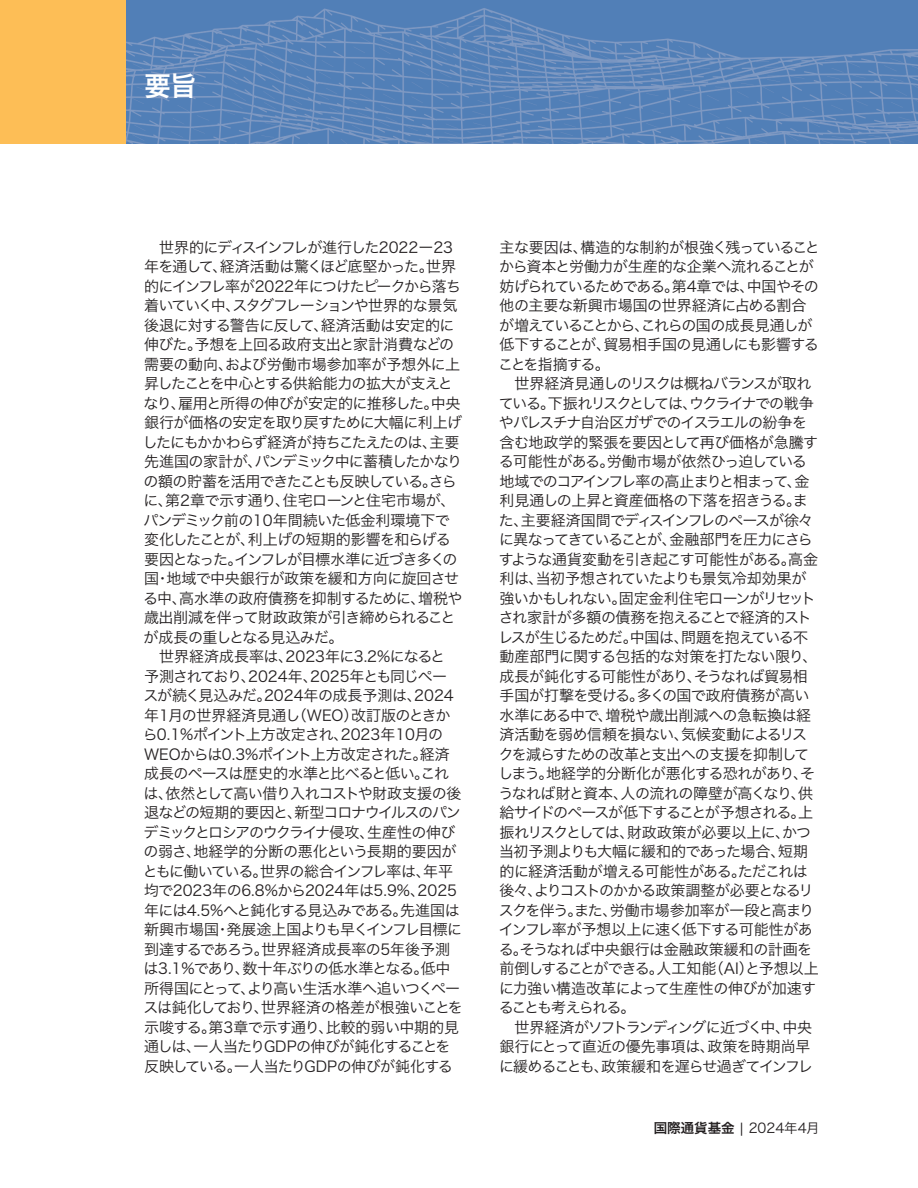
<style>
.page{position:relative;width:918px;height:1188px;background:#fff}
.page>*{position:absolute;margin:0;border:0;box-sizing:border-box;transform-origin:0 0}
.t1{font:27px "Hira Kaku Pro N W6";color:#fff}
.t2{font:15px/19.5px "Hira Kaku Pro N W3";letter-spacing:-.04em;color:#231f20}
.t3{font:13.5px "Hira Kaku Pro N W3";color:#231f20}
.s1{font-family:"Hira Kaku Pro N W6"}
</style>
<div class="page">
<img style="left:126px;top:0;width:792px;height:144px">
<div style="left:0;top:0;width:126px;height:144px;background:#fdbe56"></div>
<h1 class="t1" style="left:144px;top:61px;width:54px">要旨</h1>
<p class="t2" style="left:143px;top:237px;width:321px;text-indent:16px">世界的にディスインフレが進行した2022ー23年を通して、経済活動は驚くほど底堅かった。世界的にインフレ率が2022年につけたピークから落ち着いていく中、スタグフレーションや世界的な景気後退に対する警告に反して、経済活動は安定的に伸びた。予想を上回る政府支出と家計消費などの需要の動向、および労働市場参加率が予想外に上昇したことを中心とする供給能力の拡大が支えとなり、雇用と所得の伸びが安定的に推移した。中央銀行が価格の安定を取り戻すために大幅に利上げしたにもかかわらず経済が持ちこたえたのは、主要先進国の家計が、パンデミック中に蓄積したかなりの額の貯蓄を活用できたことも反映している。さらに、第2章で示す通り、住宅ローンと住宅市場が、パンデミック前の10年間続いた低金利環境下で変化したことが、利上げの短期的影響を和らげる要因となった。インフレが目標水準に近づき多くの国・地域で中央銀行が政策を緩和方向に旋回させる中、高水準の政府債務を抑制するために、増税や歳出削減を伴って財政政策が引き締められることが成長の重しとなる見込みだ。</p>
<p class="t2" style="left:143px;top:646px;width:322px;text-indent:16px">世界経済成長率は、2023年に3.2%になると予測されており、2024年、2025年とも同じペースが続く見込みだ。2024年の成長予測は、2024年1月の世界経済見通し（WEO）改訂版のときから0.1%ポイント上方改定され、2023年10月の<br>WEOからは0.3%ポイント上方改定された。経済成長のペースは歴史的水準と比べると低い。これは、依然として高い借り入れコストや財政支援の後退などの短期的要因と、新型コロナウイルスのパンデミックとロシアのウクライナ侵攻、生産性の伸びの弱さ、地経学的分断の悪化という長期的要因がともに働いている。世界の総合インフレ率は、年平均で2023年の6.8%から2024年は5.9%、2025年には4.5%へと鈍化する見込みである。先進国は新興市場国・発展途上国よりも早くインフレ目標に到達するであろう。世界経済成長率の5年後予測は3.1%であり、数十年ぶりの低水準となる。低中所得国にとって、より高い生活水準へ追いつくペースは鈍化しており、世界経済の格差が根強いことを示唆する。第3章で示す通り、比較的弱い中期的見通しは、一人当たりGDPの伸びが鈍化することを反映している。一人当たりGDPの伸びが鈍化する</p>
<p class="t2" style="left:498px;top:237px;width:323px">主な要因は、構造的な制約が根強く残っていることから資本と労働力が生産的な企業へ流れることが妨げられているためである。第4章では、中国やその他の主要な新興市場国の世界経済に占める割合が増えていることから、これらの国の成長見通しが低下することが、貿易相手国の見通しにも影響することを指摘する。</p>
<p class="t2" style="left:498px;top:373px;width:322px;text-indent:16px">世界経済見通しのリスクは概ねバランスが取れている。下振れリスクとしては、ウクライナでの戦争やパレスチナ自治区ガザでのイスラエルの紛争を含む地政学的緊張を要因として再び価格が急騰する可能性がある。労働市場が依然ひっ迫している地域でのコアインフレ率の高止まりと相まって、金利見通しの上昇と資産価格の下落を招きうる。また、主要経済国間でディスインフレのペースが徐々に異なってきていることが、金融部門を圧力にさらすような通貨変動を引き起こす可能性がある。高金利は、当初予想されていたよりも景気冷却効果が強いかもしれない。固定金利住宅ローンがリセットされ家計が多額の債務を抱えることで経済的ストレスが生じるためだ。中国は、問題を抱えている不動産部門に関する包括的な対策を打たない限り、成長が鈍化する可能性があり、そうなれば貿易相手国が打撃を受ける。多くの国で政府債務が高い水準にある中で、増税や歳出削減への急転換は経済活動を弱め信頼を損ない、気候変動によるリスクを減らすための改革と支出への支援を抑制してしまう。地経学的分断化が悪化する恐れがあり、そうなれば財と資本、人の流れの障壁が高くなり、供給サイドのペースが低下することが予想される。上振れリスクとしては、財政政策が必要以上に、かつ当初予測よりも大幅に緩和的であった場合、短期的に経済活動が増える可能性がある。ただこれは後々、よりコストのかかる政策調整が必要となるリスクを伴う。また、労働市場参加率が一段と高まりインフレ率が予想以上に速く低下する可能性がある。そうなれば中央銀行は金融政策緩和の計画を前倒しすることができる。人工知能（AI）と予想以上に力強い構造改革によって生産性の伸びが加速することも考えられる。</p>
<p class="t2" style="left:499px;top:1017px;width:315px;text-indent:15px">世界経済がソフトランディングに近づく中、中央銀行にとって直近の優先事項は、政策を時期尚早に緩めることも、政策緩和を遅らせ過ぎてインフレ</p>
<p class="t3" style="left:654px;top:1115px;width:168px"><span class="s1">国際通貨基金</span> | 2024年4月</p>
</div>
